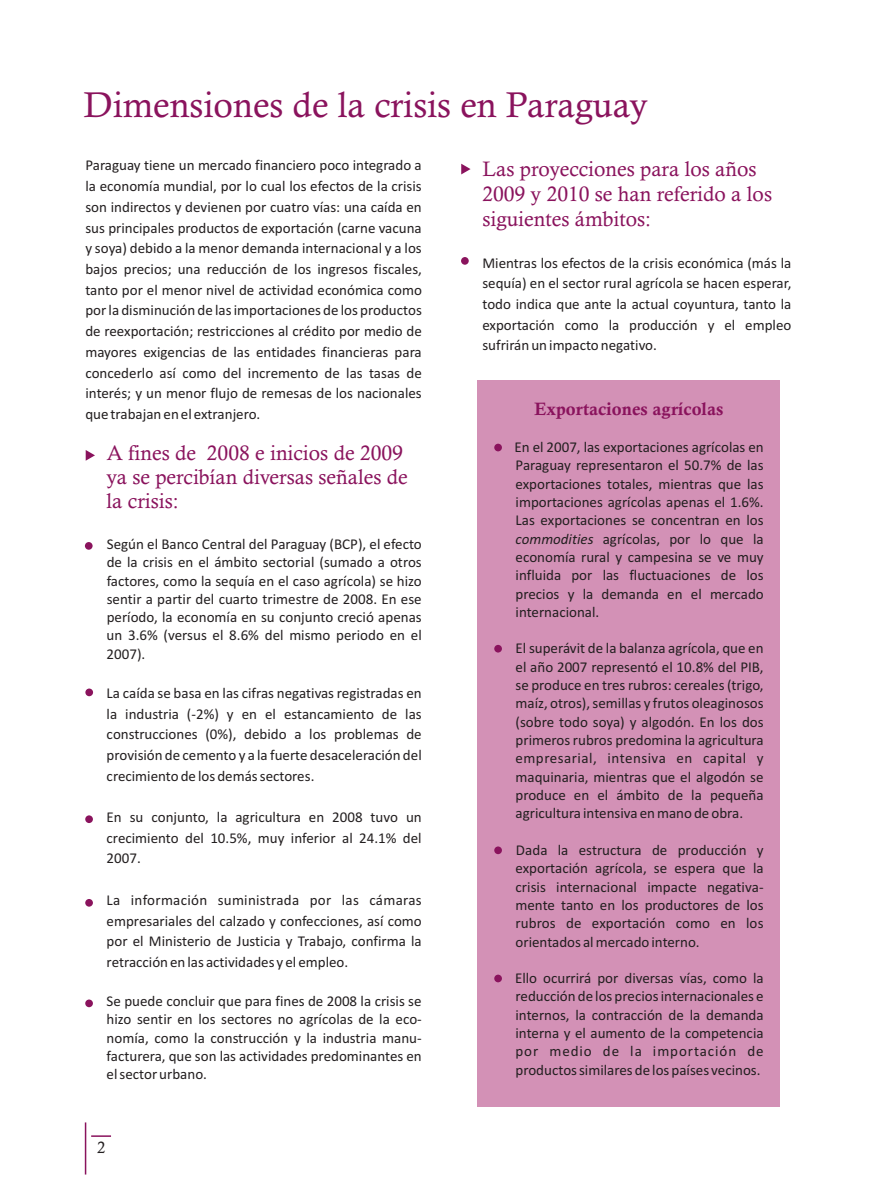
<style>
.page{position:relative;width:872px;height:1191px;background:#fff}
.page>*{position:absolute;margin:0;border:0;box-sizing:border-box;transform-origin:0 0}
.t1{font:36px "Calisto";color:#8a135d}
.t2{font:21px/23.7px "Calisto";color:#8a135d}
.t3{font:700 18px "Calisto";color:#8a135d}
.t4{font:16.5px "Calisto";color:#231f20}
.t5{font:15px/18.3px "Calibri";color:#231f20;text-align:justify}
.s1{font-style:italic}
</style>
<div class="page">
<svg style="left:91px;top:1135px;width:20px;height:1px"></svg>
<hr style="left:85px;top:1122px;width:1px;height:52px;background:#8a135d">
<svg style="left:86px;top:450px;width:9px;height:11px"></svg>
<svg style="left:461px;top:164px;width:9px;height:10px"></svg>
<div style="left:85px;top:542px;width:8px;height:8px;background:#8a135d;border-radius:50%"></div>
<div style="left:85px;top:688px;width:8px;height:8px;background:#8a135d;border-radius:50%"></div>
<div style="left:85px;top:815px;width:8px;height:8px;background:#8a135d;border-radius:50%"></div>
<div style="left:85px;top:899px;width:8px;height:7px;background:#8a135d;border-radius:50%"></div>
<div style="left:85px;top:999px;width:8px;height:8px;background:#8a135d;border-radius:50%"></div>
<div style="left:461px;top:257px;width:8px;height:8px;background:#8a135d;border-radius:50%"></div>
<div style="left:478px;top:381px;width:302px;height:726px;background:#d391b6"></div>
<div style="left:494px;top:645px;width:8px;height:7px;background:#8a135d;border-radius:50%"></div>
<div style="left:494px;top:846px;width:8px;height:8px;background:#8a135d;border-radius:50%"></div>
<div style="left:494px;top:444px;width:8px;height:7px;background:#8a135d;border-radius:50%"></div>
<div style="left:494px;top:974px;width:8px;height:8px;background:#8a135d;border-radius:50%"></div>
<h1 class="t1" style="left:83px;top:91px;width:566px">Dimensiones de la crisis en Paraguay</h1>
<p class="t5" style="left:85px;top:156px;width:338px;line-height:20.7px">Paraguay tiene un mercado financiero poco integrado a la economía mundial, por lo cual los efectos de la crisis son indirectos y devienen por cuatro vías: una caída en sus principales productos de exportación (carne vacuna y soya) debido a la menor demanda internacional y a los bajos precios; una reducción de los ingresos fiscales, tanto por el menor nivel de actividad económica como por la disminución de las importaciones de los productos de reexportación; restricciones al crédito por medio de mayores exigencias de las entidades financieras para concederlo así como del incremento de las tasas de interés; y un menor flujo de remesas de los nacionales que trabajan en el extranjero.</p>
<h2 class="t2" style="left:107px;top:443px;width:303px">A fines de 2008 e inicios de 2009 ya se percibían diversas señales de la crisis:</h2>
<p class="t5" style="left:107px;top:536px;width:317px">Según el Banco Central del Paraguay (BCP), el efecto de la crisis en el ámbito sectorial (sumado a otros factores, como la sequía en el caso agrícola) se hizo sentir a partir del cuarto trimestre de 2008. En ese período, la economía en su conjunto creció apenas un 3.6% (versus el 8.6% del mismo periodo en el 2007).</p>
<p class="t5" style="left:107px;top:683px;width:317px;line-height:20.7px">La caída se basa en las cifras negativas registradas en la industria (-2%) y en el estancamiento de las construcciones (0%), debido a los problemas de provisión de cemento y a la fuerte desaceleración del crecimiento de los demás sectores.</p>
<p class="t5" style="left:107px;top:808px;width:317px;line-height:20.7px">En su conjunto, la agricultura en 2008 tuvo un crecimiento del 10.5%, muy inferior al 24.1% del 2007.</p>
<p class="t5" style="left:107px;top:890px;width:317px;line-height:20.7px">La información suministrada por las cámaras empresariales del calzado y confecciones, así como por el Ministerio de Justicia y Trabajo, confirma la retracción en las actividades y el empleo.</p>
<p class="t5" style="left:107px;top:993px;width:317px">Se puede concluir que para fines de 2008 la crisis se hizo sentir en los sectores no agrícolas de la eco&shy;nomía, como la construcción y la industria manu&shy;facturera, que son las actividades predominantes en el sector urbano.</p>
<p class="t4" style="left:97px;top:1141px;width:10px">2</p>
<h2 class="t2" style="left:482px;top:158px;width:291px;line-height:25.2px">Las proyecciones para los años<br>2009 y 2010 se han referido a los siguientes ámbitos:</h2>
<p class="t5" style="left:482px;top:253px;width:310px;line-height:20.7px">Mientras los efectos de la crisis económica (más la sequía) en el sector rural agrícola se hacen esperar, todo indica que ante la actual coyuntura, tanto la exportación como la producción y el empleo sufrirán un impacto negativo.</p>
<p class="t3" style="left:534px;top:402px;width:190px">Exportaciones agrícolas</p>
<p class="t5" style="left:514px;top:439px;width:251px">En el 2007, las exportaciones agrícolas en Paraguay representaron el 50.7% de las exportaciones totales, mientras que las importaciones agrícolas apenas el 1.6%.<br>Las exportaciones se concentran en los <span class="s1">commodities</span> agrícolas, por lo que la economía rural y campesina se ve muy influida por las fluctuaciones de los precios y la demanda en el mercado internacional.</p>
<p class="t5" style="left:515px;top:640px;width:250px">El superávit de la balanza agrícola, que en el año 2007 representó el 10.8% del PIB, se produce en tres rubros: cereales (trigo, maíz, otros), semillas y frutos oleaginosos (sobre todo soya) y algodón. En los dos primeros rubros predomina la agricultura empresarial, intensiva en capital y maquinaria, mientras que el algodón se produce en el ámbito de la pequeña agricultura intensiva en mano de obra.</p>
<p class="t5" style="left:515px;top:842px;width:250px">Dada la estructura de producción y exportación agrícola, se espera que la crisis internacional impacte negativa&shy;mente tanto en los productores de los rubros de exportación como en los orientados al mercado interno.</p>
<p class="t5" style="left:515px;top:970px;width:250px">Ello ocurrirá por diversas vías, como la reducción de los precios internacionales e internos, la contracción de la demanda interna y el aumento de la competencia por medio de la importación de productos similares de los países vecinos.</p>
</div>
